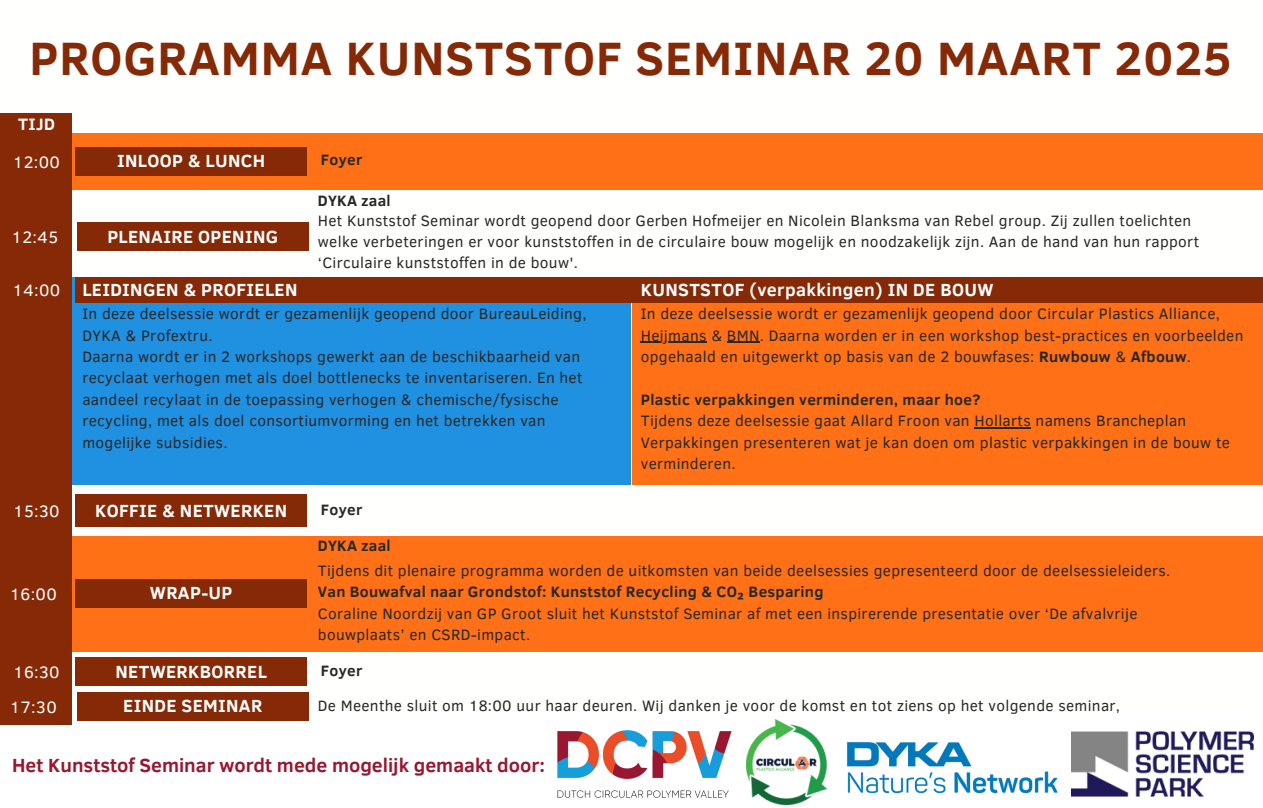
<style>
.page{position:relative;width:1263px;height:808px;background:#fff}
.page>*{position:absolute;margin:0;border:0;box-sizing:border-box;transform-origin:0 0}
.t1{font:700 48px "Clear Sans";letter-spacing:.02em;color:#862907}
.t2{font:700 19.5px "Clear Sans";color:#991730}
.t3{font:700 18px "Clear Sans";letter-spacing:.02em;color:#fffffd}
.t4{font:700 18px "Clear Sans";letter-spacing:.02em;color:#fff}
.t5{font:16.95px "Clear Sans";letter-spacing:.02em;color:#fffffd}
.t6{font:700 16.95px "Clear Sans";color:#fffffd}
.t7{font:15.45px/21.3px "Clear Sans";letter-spacing:.02em;color:#272727}
.t8{font:700 15.45px "Clear Sans";letter-spacing:.02em;color:#272727}
.s1{font-weight:700}
</style>
<div class="page">
<div style="left:77px;top:222px;width:231px;height:29px;background:#862907"></div>
<div style="left:71px;top:536px;width:1192px;height:115px;background:#ff7017"></div>
<div style="left:75px;top:579px;width:232px;height:28px;background:#862907"></div>
<div style="left:75px;top:494px;width:232px;height:33px;background:#862907"></div>
<div style="left:71px;top:277px;width:560px;height:208px;background:#2090e1"></div>
<div style="left:633px;top:277px;width:630px;height:208px;background:#ff7017"></div>
<div style="left:75px;top:657px;width:232px;height:29px;background:#862907"></div>
<div style="left:71px;top:133px;width:1192px;height:57px;background:#ff7017"></div>
<div style="left:75px;top:147px;width:232px;height:28px;background:#862907"></div>
<div style="left:0;top:113px;width:71px;height:612px;background:#862907"></div>
<div style="left:77px;top:692px;width:231px;height:29px;background:#862907"></div>
<img style="left:1071px;top:731px;width:182px;height:66px">
<img style="left:747px;top:719px;width:80px;height:86px">
<img style="left:846px;top:742px;width:212px;height:52px">
<img style="left:557px;top:730px;width:175px;height:68px">
<div style="left:75px;top:277px;width:1188px;height:26px;background:#862907"></div>
<hr style="left:641px;top:342px;width:66px;height:1px;background:#272727">
<hr style="left:727px;top:342px;width:33px;height:1px;background:#272727">
<hr style="left:974px;top:427px;width:57px;height:1px;background:#272727">
<h4 class="t1" style="left:29px;top:24px;width:1204px">PROGRAMMA KUNSTSTOF SEMINAR 20 MAART 2025</h4>
<p class="t6" style="left:18px;top:112px;width:38px">TIJD</p>
<p class="t3" style="left:117px;top:147px;width:150px">INLOOP &amp; LUNCH</p>
<p class="t5" style="left:13px;top:150px;width:49px">12:00</p>
<p class="t8" style="left:321px;top:148px;width:43px">Foyer</p>
<h2 class="t8" style="left:318px;top:189px;width:74px">DYKA zaal</h2>
<h5 class="t5" style="left:12px;top:224px;width:48px">12:45</h5>
<h1 class="t3" style="left:107px;top:223px;width:172px">PLENAIRE OPENING</h1>
<h2 class="t7" style="left:318px;top:209px;width:883px">Het Kunststof Seminar wordt geopend door Gerben Hofmeijer en Nicolein Blanksma van Rebel group. Zij zullen toelichten welke verbeteringen er voor kunststoffen in de circulaire bouw mogelijk en noodzakelijk zijn. Aan de hand van hun rapport ‘Circulaire kunststoffen in de bouw'.</h2>
<h2 class="t5" style="left:13px;top:278px;width:49px">14:00</h2>
<p class="t4" style="left:82px;top:276px;width:216px">LEIDINGEN &amp; PROFIELEN</p>
<p class="t7" style="left:82px;top:302px;width:506px">In deze deelsessie wordt er gezamenlijk geopend door BureauLeiding,<br>DYKA &amp; Profextru.</p>
<p class="t7" style="left:82px;top:345px;width:502px">Daarna wordt er in 2 workshops gewerkt aan de beschikbaarheid van recyclaat verhogen met als doel bottlenecks te inventariseren. En het aandeel recylaat in de toepassing verhogen &amp; chemische/fysische recycling, met als doel consortiumvorming en het betrekken van mogelijke subsidies.</p>
<p class="t4" style="left:641px;top:276px;width:354px">KUNSTSTOF (verpakkingen) IN DE BOUW</p>
<p class="t7" style="left:641px;top:302px;width:581px">In deze deelsessie wordt er gezamenlijk geopend door Circular Plastics Alliance,</p>
<p class="t7" style="left:641px;top:324px;width:604px">Heijmans &amp; BMN. Daarna worden er in een workshop best-practices en voorbeelden opgehaald en uitgewerkt op basis van de 2 bouwfases: <span class="s1">Ruwbouw</span> &amp; <span class="s1">Afbouw</span>.</p>
<p class="t8" style="left:641px;top:388px;width:341px">Plastic verpakkingen verminderen, maar hoe?</p>
<p class="t7" style="left:641px;top:409px;width:591px">Tijdens deze deelsessie gaat Allard Froon van Hollarts namens Brancheplan<br>Verpakkingen presenteren wat je kan doen om plastic verpakkingen in de bouw te verminderen.</p>
<h5 class="t5" style="left:13px;top:499px;width:48px">15:30</h5>
<p class="t3" style="left:95px;top:497px;width:193px">KOFFIE &amp; NETWERKEN</p>
<p class="t8" style="left:321px;top:499px;width:43px">Foyer</p>
<h3 class="t8" style="left:318px;top:534px;width:74px">DYKA zaal</h3>
<h5 class="t5" style="left:10px;top:581px;width:49px">16:00</h5>
<p class="t3" style="left:150px;top:579px;width:84px">WRAP-UP</p>
<h5 class="t7" style="left:318px;top:559px;width:854px">Tijdens dit plenaire programma worden de uitkomsten van beide deelsessies gepresenteerd door de deelsessieleiders.</h5>
<p class="t8" style="left:318px;top:580px;width:507px">Van Bouwafval naar Grondstof: Kunststof Recycling &amp; CO₂ Besparing</p>
<h2 class="t7" style="left:318px;top:602px;width:821px">Coraline Noordzij van GP Groot sluit het Kunststof Seminar af met een inspirerende presentatie over ‘De afvalvrije bouwplaats’ en CSRD-impact.</h2>
<h2 class="t5" style="left:13px;top:660px;width:48px">16:30</h2>
<p class="t3" style="left:116px;top:658px;width:153px">NETWERKBORREL</p>
<h2 class="t8" style="left:321px;top:660px;width:43px">Foyer</h2>
<h5 class="t5" style="left:10px;top:695px;width:49px">17:30</h5>
<p class="t3" style="left:123px;top:693px;width:141px">EINDE SEMINAR</p>
<p class="t7" style="left:318px;top:693px;width:804px">De Meenthe sluit om 18:00 uur haar deuren. Wij danken je voor de komst en tot ziens op het volgende seminar,</p>
<p class="t2" style="left:12px;top:750px;width:534px">Het Kunststof Seminar wordt mede mogelijk gemaakt door:</p>
</div>
